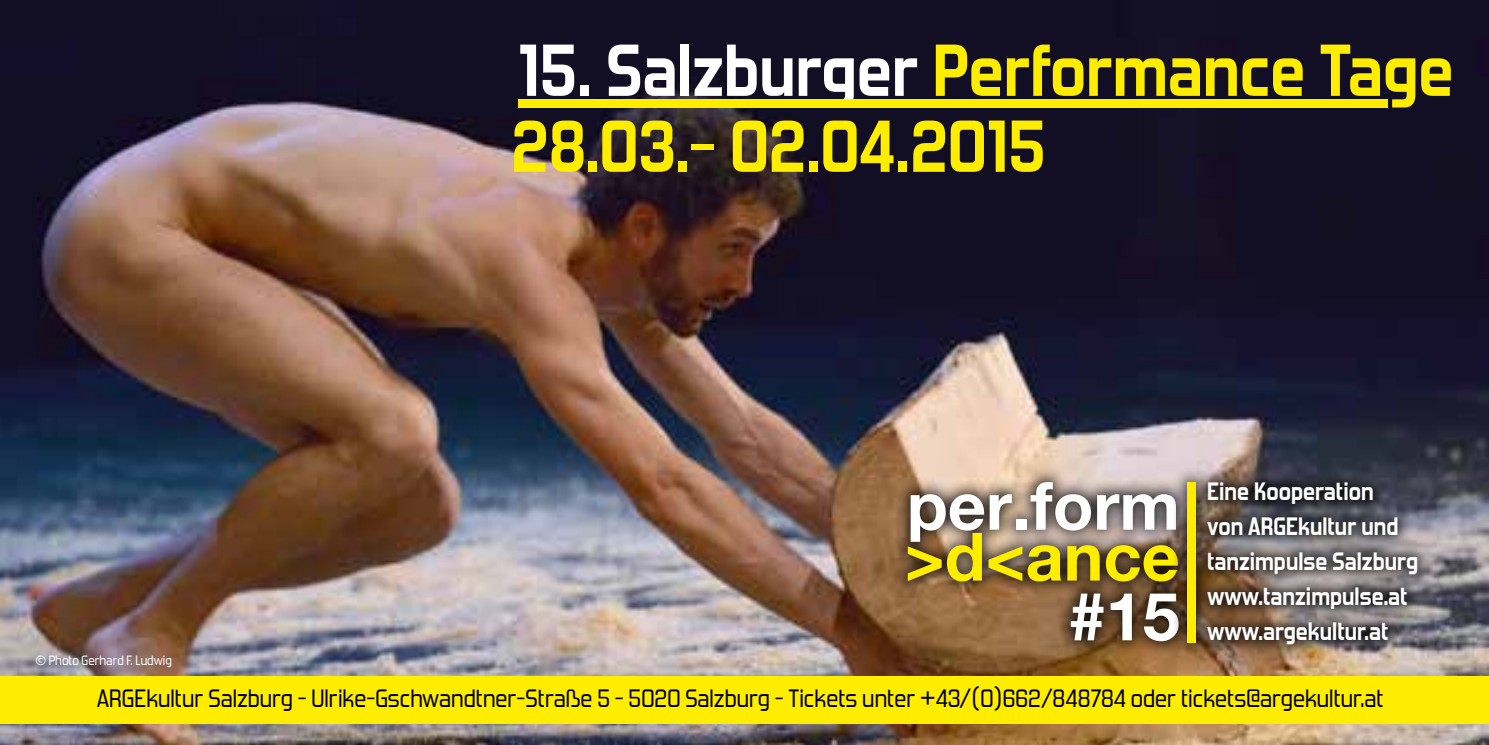
<style>
.page{position:relative;width:1489px;height:745px;background:#fff}
.page>*{position:absolute;margin:0;border:0;box-sizing:border-box;transform-origin:0 0}
.t1{font:700 73px/75.8px "Forgotten Futurist Rg";color:#ffed00}
.t2{font:700 66.75px "Helvetica Neue LT Pro";color:#fff}
.t3{font:700 66.75px "Helvetica Neue LT Pro";color:#ffed00}
.t4{font:25px "Forgotten Futurist Rg";color:#000}
.t5{font:700 25px/35px "Forgotten Futurist Rg";color:#fff}
.t6{font:13.25px "Forgotten Futurist Rg";color:#fff}
.s1{color:#fff}
</style>
<div class="page">
<img style="left:0;top:0;width:1488px;height:744px">
<div style="left:891px;top:465px;width:304px;height:191px;background:#000;opacity:.8"></div>
<div style="left:0;top:675px;width:1488px;height:48px;background:#ffed00"></div>
<div style="left:518px;top:99px;width:869px;height:9px;background:#ffed00"></div>
<div style="left:1191px;top:465px;width:242px;height:194px;background:#000;opacity:.8"></div>
<div style="left:1171px;top:466px;width:41px;height:192px;background:#000;opacity:.8"></div>
<div style="left:1187px;top:482px;width:8px;height:160px;background:#ffed00"></div>
<h1 class="t1" style="left:511px;top:32px;width:943px"><span class="s1">15. Salzburger</span> Performance Tage<br>28.03.- 02.04.2015</h1>
<p class="t6" style="left:35px;top:652px;width:138px">© Photo Gerhard F. Ludwig</p>
<h2 class="t2" style="left:907px;top:464px;width:274px">per.form</h2>
<h2 class="t3" style="left:904px;top:515px;width:277px">&gt;d&lt;ance</h2>
<h2 class="t2" style="left:1068px;top:574px;width:113px">#15</h2>
<p class="t5" style="left:1206px;top:473px;width:212px">Eine Kooperation<br>von ARGEkultur und tanzimpulse Salzburg www.tanzimpulse.at www.argekultur.at</p>
<p class="t4" style="left:97px;top:683px;width:1288px">ARGEkultur Salzburg - Ulrike-Gschwandtner-Straße 5 - 5020 Salzburg - Tickets unter +43/(0)662/848784 oder tickets@argekultur.at</p>
</div>
